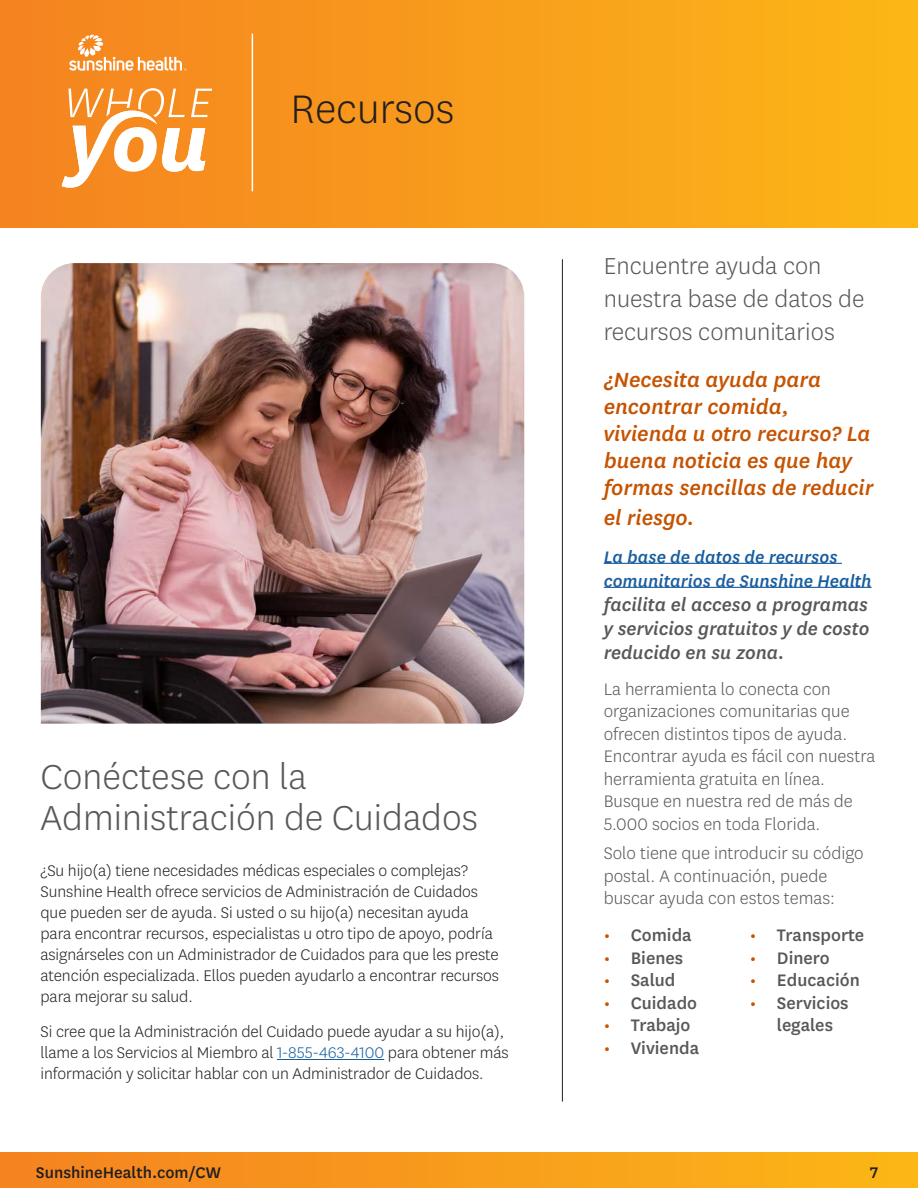
<style>
.page{position:relative;width:918px;height:1188px;background:#fff}
.page>*{position:absolute;margin:0;border:0;box-sizing:border-box;transform-origin:0 0}
.t1{font:300 46.5px "Centene Sans";color:#231f20}
.t2{font:300 40.5px/40.5px "Centene Sans";color:#57585a}
.t3{font:300 27px/33px "Centene Sans";color:#57585a}
.t4{font:italic 500 24px/27px "Centene Sans";color:#c65300}
.t5{font:italic 500 21px/24px "Centene Sans";color:#57585a;text-align:justify}
.t6{font:300 19.5px/22.5px "Centene Sans";color:#57585a}
.t7{font:500 19.5px/22.5px "Centene Sans";color:#57585a;text-align:center}
.t8{font:italic 500 19.5px/24px "Centene Sans";color:#175d9e}
.t9{font:300 18px/21px "Centene Sans";letter-spacing:-.005em;color:#231f20}
.t10{font:500 18px "Centene Sans";color:#231f20}
.s1{color:#175d9e}
.s2{color:#1e5e9f}
.s3{color:#58595b}
.s4{color:#c65300}
</style>
<div class="page">
<div style="left:0;top:1153px;width:918px;height:35px;background:linear-gradient(to right,#f48221,#fbb617)"></div>
<div style="left:0;top:0;width:918px;height:228px;background:linear-gradient(to right,#f48221,#fbb617)"></div>
<svg style="left:62px;top:88px;width:150px;height:100px"></svg>
<hr style="left:252px;top:34px;width:1px;height:157px;background:#fff">
<svg style="left:69px;top:35px;width:117px;height:36px;background:#f7a14c"></svg>
<hr style="left:277px;top:1059px;width:107px;height:1px;background:#175d9e">
<hr style="left:562px;top:259px;width:1px;height:843px;background:#231f20">
<img style="left:41px;top:263px;width:483px;height:461px">
<hr style="left:604px;top:563px;width:238px;height:1px;background:#175d9e">
<hr style="left:604px;top:587px;width:268px;height:1px;background:#175d9e">
<h2 class="t1" style="left:291px;top:80px;width:165px">Recursos</h2>
<h3 class="t2" style="left:41px;top:756px;width:439px">Conéctese con la<br>Administración de Cuidados</h3>
<p class="t9" style="left:41px;top:860px;width:460px">¿Su hijo(a) tiene necesidades médicas especiales o complejas?<br>Sunshine Health ofrece servicios de Administración de Cuidados que pueden ser de ayuda. Si usted o su hijo(a) necesitan ayuda para encontrar recursos, especialistas u otro tipo de apoyo, podría asignárseles con un Administrador de Cuidados para que les preste atención especializada. Ellos pueden ayudarlo a encontrar recursos para mejorar su salud.</p>
<p class="t9" style="left:41px;top:1020px;width:470px">Si cree que la Administración del Cuidado puede ayudar a su hijo(a), llame a los Servicios al Miembro al <span class="s1">1-855-463-4100</span> para obtener más información y solicitar hablar con un Administrador de Cuidados.</p>
<h3 class="t3" style="left:604px;top:249px;width:262px">Encuentre ayuda con nuestra base de datos de recursos comunitarios</h3>
<h4 class="t4" style="left:604px;top:365px;width:271px">¿Necesita ayuda para encontrar comida, vivienda u otro recurso? La buena noticia es que hay formas sencillas de reducir</h4>
<h4 class="t4" style="left:604px;top:503px;width:92px">el riesgo.</h4>
<p class="t8" style="left:604px;top:544px;width:269px">La base de datos de recursos <span class="s2">comunitarios de S</span>unshine Health</p>
<p class="t5" style="left:604px;top:591px;width:267px">facilita el acceso a programas y servicios gratuitos y de costo reducido en su zona.</p>
<p class="t6" style="left:604px;top:677px;width:273px">La herramienta lo conecta con organizaciones comunitarias que ofrecen distintos tipos de ayuda.<br>Encontrar ayuda es fácil con nuestra herramienta gratuita en línea.<br>Busque en nuestra red de más de<br>5.000 socios en t<span class="s3">oda Fl</span>orida.</p>
<p class="t6" style="left:604px;top:841px;width:261px">Solo tiene que introducir su código postal. A continuación, puede buscar ayuda con estos temas:</p>
<p class="t7" style="left:604px;top:923px;width:90px"><span class="s4">•</span> Comida</p>
<p class="t7" style="left:604px;top:945px;width:81px"><span class="s4">•</span> Bienes</p>
<p class="t7" style="left:604px;top:968px;width:73px"><span class="s4">•</span> Salud</p>
<p class="t7" style="left:604px;top:990px;width:95px"><span class="s4">•</span> Cuidado</p>
<p class="t7" style="left:604px;top:1013px;width:88px"><span class="s4">•</span> Trabajo</p>
<p class="t7" style="left:604px;top:1035px;width:97px"><span class="s4">•</span> Vivienda</p>
<p class="t7" style="left:750px;top:923px;width:116px"><span class="s4">•</span> Transporte</p>
<p class="t7" style="left:750px;top:945px;width:81px"><span class="s4">•</span> Dinero</p>
<p class="t7" style="left:750px;top:968px;width:111px"><span class="s4">•</span> Educación</p>
<p class="t7" style="left:750px;top:990px;width:100px"><span class="s4">•</span> Servicios legales</p>
<p class="t10" style="left:36px;top:1160px;width:187px">SunshineHealth.com/CW</p>
<p class="t10" style="left:870px;top:1160px;width:10px">7</p>
</div>
